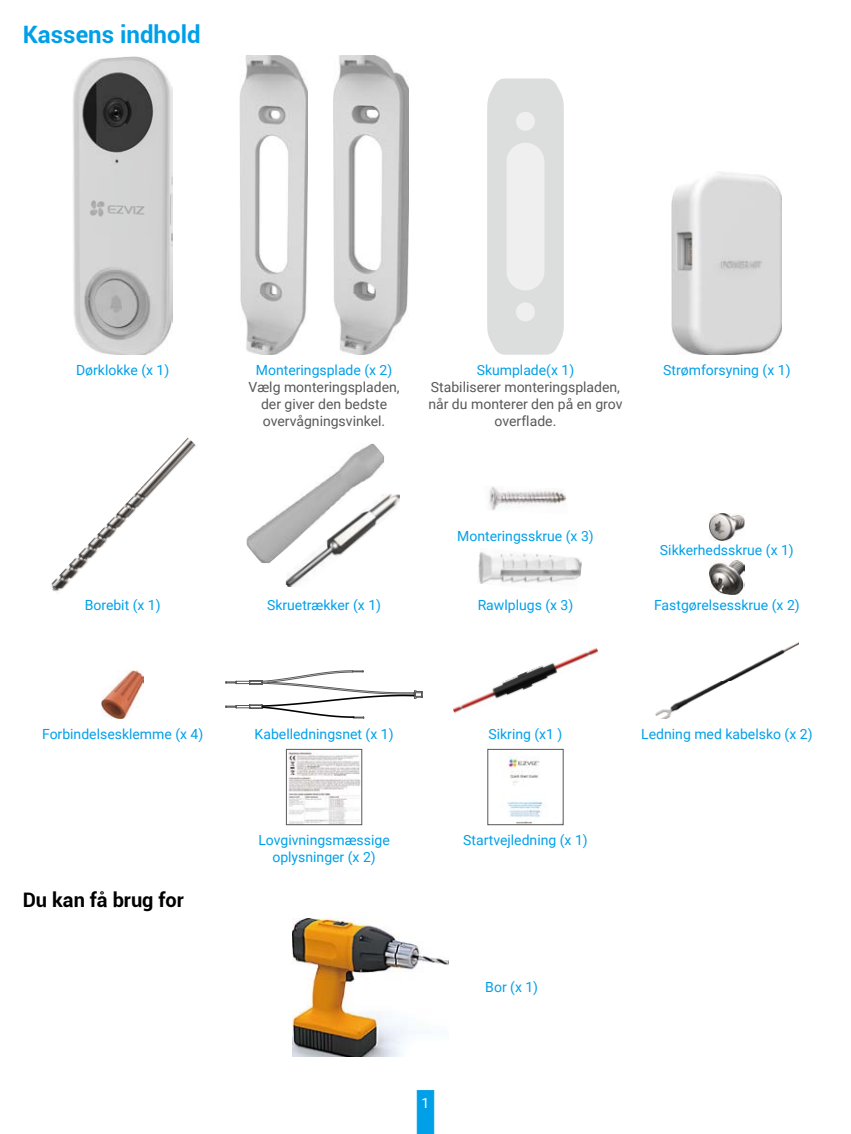
<style>
.page{position:relative;width:851px;height:1134px;background:#fff}
.page>*{position:absolute;margin:0;border:0;box-sizing:border-box;transform-origin:0 0}
.t1{font:700 24px "Roboto";color:#00a0e9}
.t2{font:700 20px "Roboto";color:#000}
.t3{font:14px/16.8px "Roboto";color:#00a0e9;text-align:center}
.t4{font:14px/16.8px "Roboto";color:#595757;text-align:center}
.t5{font:14px "Roboto";color:#fff}
</style>
<div class="page">
<svg style="left:417px;top:1090px;width:17px;height:44px"></svg>
<img style="left:73px;top:57px;width:100px;height:298px">
<img style="left:239px;top:55px;width:69px;height:300px">
<img style="left:333px;top:55px;width:75px;height:300px">
<svg style="left:487px;top:78px;width:76px;height:277px"></svg>
<img style="left:671px;top:171px;width:110px;height:184px">
<img style="left:51px;top:437px;width:145px;height:155px">
<img style="left:246px;top:443px;width:138px;height:120px">
<img style="left:286px;top:493px;width:114px;height:94px">
<img style="left:489px;top:486px;width:77px;height:25px">
<img style="left:478px;top:552px;width:104px;height:32px">
<img style="left:709px;top:513px;width:35px;height:28px">
<img style="left:709px;top:560px;width:35px;height:35px">
<img style="left:102px;top:670px;width:42px;height:48px">
<svg style="left:225px;top:670px;width:197px;height:49px"></svg>
<img style="left:453px;top:647px;width:145px;height:66px">
<img style="left:655px;top:642px;width:143px;height:76px">
<img style="left:288px;top:751px;width:72px;height:72px">
<div style="left:286px;top:749px;width:76px;height:76px;border:1px solid #595757"></div>
<img style="left:501px;top:755px;width:42px;height:68px">
<div style="left:487px;top:749px;width:76px;height:76px;border:1px solid #585757"></div>
<img style="left:292px;top:918px;width:156px;height:138px">
<h1 class="t1" style="left:23px;top:18px;width:179px">Kassens indhold</h1>
<p class="t3" style="left:76px;top:361px;width:95px">Dørklokke (x 1)</p>
<p class="t3" style="left:256px;top:361px;width:138px">Monteringsplade (x 2)</p>
<p class="t4" style="left:248px;top:378px;width:153px">Vælg monteringspladen, der giver den bedste overvågningsvinkel.</p>
<p class="t3" style="left:476px;top:361px;width:99px">Skumplade(x 1)</p>
<p class="t4" style="left:428px;top:378px;width:195px">Stabiliserer monteringspladen, når du monterer den på en grov overflade.</p>
<p class="t3" style="left:663px;top:361px;width:129px">Strømforsyning (x 1)</p>
<p class="t3" style="left:85px;top:596px;width:77px">Borebit (x 1)</p>
<p class="t3" style="left:267px;top:596px;width:116px">Skruetrækker (x 1)</p>
<p class="t3" style="left:457px;top:527px;width:138px">Monteringsskrue (x 3)</p>
<p class="t3" style="left:477px;top:596px;width:97px">Rawlplugs (x 3)</p>
<p class="t3" style="left:660px;top:541px;width:135px">Sikkerhedsskrue (x 1)</p>
<p class="t3" style="left:654px;top:596px;width:147px">Fastgørelsesskrue (x 2)</p>
<p class="t3" style="left:42px;top:725px;width:163px">Forbindelsesklemme (x 4)</p>
<p class="t3" style="left:254px;top:725px;width:140px">Kabelledningsnet (x 1)</p>
<p class="t3" style="left:488px;top:725px;width:75px">Sikring (x1 )</p>
<p class="t3" style="left:641px;top:725px;width:173px">Ledning med kabelsko (x 2)</p>
<h2 class="t2" style="left:23px;top:886px;width:163px">Du kan få brug for</h2>
<p class="t3" style="left:258px;top:831px;width:133px">Lovgivningsmæssige oplysninger (x 2)</p>
<p class="t3" style="left:463px;top:831px;width:126px">Startvejledning (x 1)</p>
<p class="t5" style="left:421px;top:1093px;width:9px">1</p>
<p class="t3" style="left:485px;top:978px;width:54px">Bor (x 1)</p>
</div>
